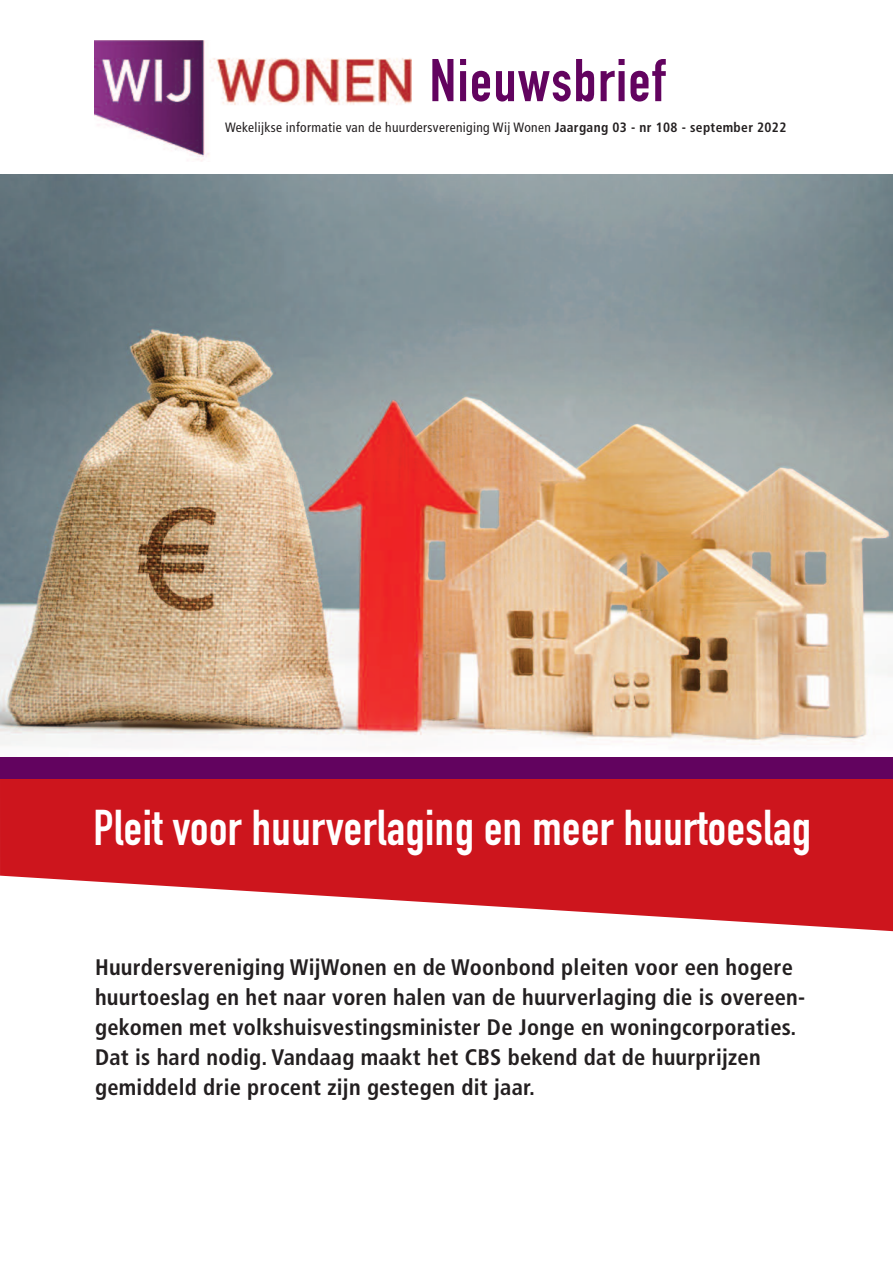
<style>
.page{position:relative;width:893px;height:1263px;background:#fff}
.page>*{position:absolute;margin:0;border:0;box-sizing:border-box;transform-origin:0 0}
.t1{font:59.25px "DIN Engschrift Std";letter-spacing:.025em;color:#62035f}
.t2{font:49.5px "DIN Engschrift Std";letter-spacing:.01em;color:#fff}
.t3{font:700 condensed 22.5px/30px "Frutiger";letter-spacing:.01em;color:#231f20}
.t4{font:condensed 13.5px "Frutiger";letter-spacing:.025em;color:#231f20}
.s1{font-weight:700}
</style>
<div class="page">
<img style="left:0;top:174px;width:893px;height:572px">
<svg style="left:0;top:778px;width:893px;height:153px;fill:#cd151d"></svg>
<img style="left:95px;top:40px;width:316px;height:122px">
<div style="left:0;top:757px;width:893px;height:21px;background:#62035f"></div>
<h1 class="t1" style="left:430px;top:59px;width:237px">Nieuwsbrief</h1>
<p class="t4" style="left:225px;top:122px;width:563px">Wekelijkse informatie van de huurdersvereniging Wij Wonen <span class="s1">Jaargang 03 - nr 108 - september 2022</span></p>
<h2 class="t2" style="left:94px;top:810px;width:719px">Pleit voor huurverlaging en meer huurtoeslag</h2>
<p class="t3" style="left:95px;top:954px;width:712px">Huurdersvereniging WijWonen en de Woonbond pleiten voor een hogere huurtoeslag en het naar voren halen van de huurverlaging die is overeen&shy;gekomen met volkshuisvestingsminister De Jonge en woningcorporaties.<br>Dat is hard nodig. Vandaag maakt het CBS bekend dat de huurprijzen gemiddeld drie procent zijn gestegen dit jaar.</p>
</div>
